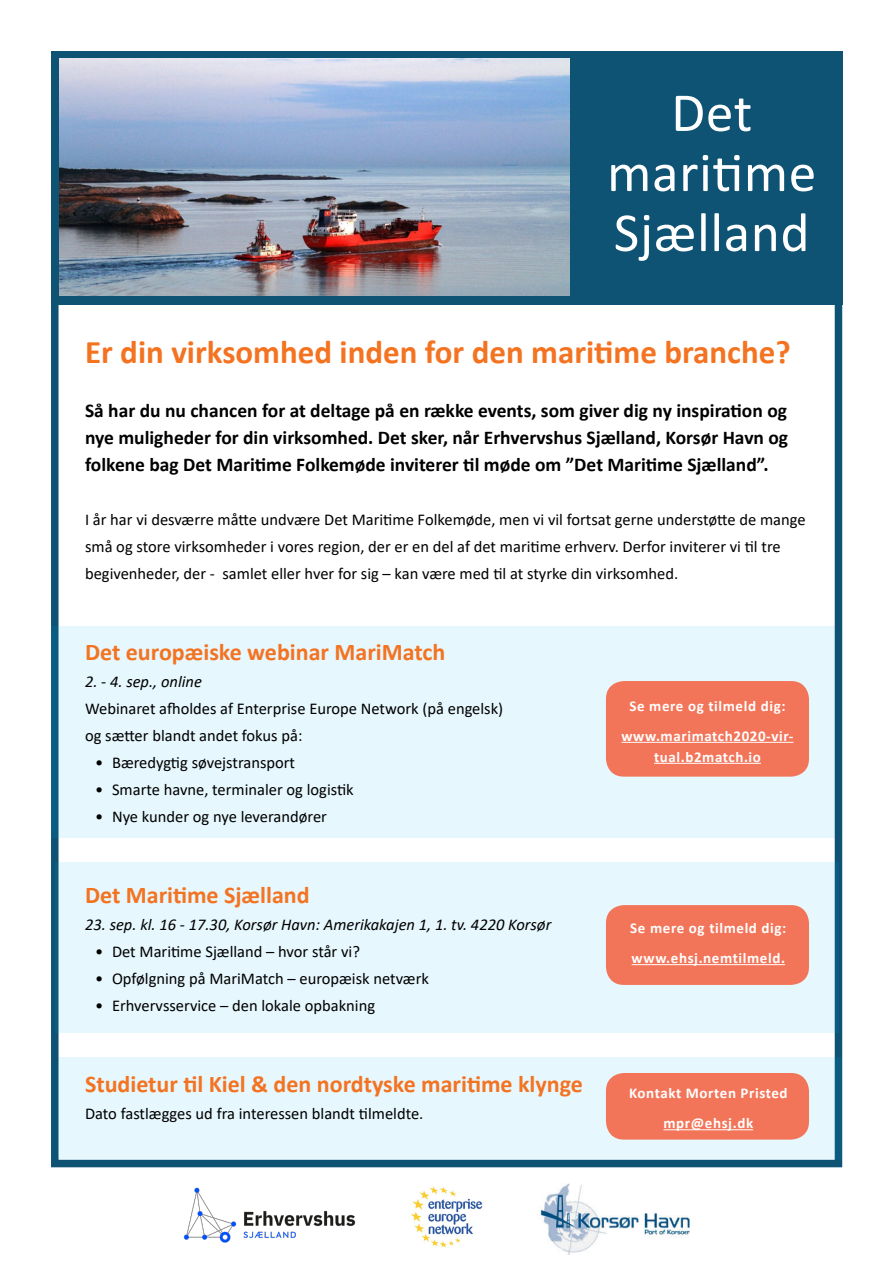
<style>
.page{position:relative;width:893px;height:1263px;background:#fff}
.page>*{position:absolute;margin:0;border:0;box-sizing:border-box;transform-origin:0 0}
.manchet_underrubrik{font:55.5px/60px "Calibri";letter-spacing:.01em;color:#fff;text-align:center}
.brødtekst{font:700 33px "Calibri";color:#f47321}
.brødtekst-2{font:700 24px "Calibri";color:#f47321}
.brødtekst-3{font:700 19.5px/27px "Calibri";color:#000;text-align:justify}
.brødtekst-4{font:16.5px/27px "Calibri";color:#000}
.brødtekst-5{font:italic 16.5px "Calibri";color:#000}
.t1{font:700 15px/21px "Calibri";letter-spacing:.04em;color:#fff;text-align:center}
</style>
<div class="page">
<img style="left:540px;top:1183px;width:150px;height:72px">
<div style="left:51px;top:296px;width:791px;height:871px;border:8px solid #0e5374"></div>
<div style="left:55px;top:863px;width:784px;height:170px;background:#e6f7fd"></div>
<div style="left:59px;top:1057px;width:783px;height:103px;background:#e6f7fd"></div>
<div style="left:51px;top:51px;width:791px;height:253px;background:#0e5374"></div>
<div style="left:51px;top:626px;width:784px;height:212px;background:#e6f7fd"></div>
<img style="left:183px;top:1187px;width:173px;height:56px">
<img style="left:60px;top:58px;width:510px;height:238px">
<div style="left:606px;top:681px;width:203px;height:96px;background:#f37559;border-radius:18px"></div>
<hr style="left:621px;top:742px;width:173px;height:1px;background:#fff">
<hr style="left:654px;top:763px;width:107px;height:1px;background:#fff">
<div style="left:606px;top:905px;width:203px;height:80px;background:#f37559;border-radius:18px"></div>
<hr style="left:632px;top:964px;width:153px;height:1px;background:#fff">
<div style="left:606px;top:1073px;width:203px;height:66px;background:#f37559;border-radius:18px"></div>
<hr style="left:663px;top:1129px;width:90px;height:1px;background:#fff">
<img style="left:411px;top:1186px;width:72px;height:62px">
<p class="manchet_underrubrik" style="left:607px;top:81px;width:211px">Det maritime<br>Sjælland</p>
<p class="brødtekst" style="left:85px;top:328px;width:707px">Er din virksomhed inden for den maritime branche?</p>
<p class="brødtekst-3" style="left:85px;top:397px;width:705px">Så har du nu chancen for at deltage på en række events, som giver dig ny inspiration og nye muligheder for din virksomhed. Det sker, når Erhvervshus Sjælland, Korsør Havn og folkene bag Det Maritime Folkemøde inviterer til møde om ”Det Maritime Sjælland”.</p>
<p class="brødtekst-4" style="left:85px;top:505px;width:722px">I år har vi desværre måtte undvære Det Maritime Folkemøde, men vi vil fortsat gerne understøtte de mange små og store virksomheder i vores region, der er en del af det maritime erhverv. Derfor inviterer vi til tre begivenheder, der - samlet eller hver for sig – kan være med til at styrke din virksomhed.</p>
<p class="brødtekst-2" style="left:85px;top:635px;width:362px">Det europæiske webinar MariMatch</p>
<p class="brødtekst-5" style="left:85px;top:670px;width:118px">2. - 4. sep., online</p>
<p class="brødtekst-4" style="left:85px;top:694px;width:420px">Webinaret afholdes af Enterprise Europe Network (på engelsk) og sætter blandt andet fokus på:</p>
<p class="brødtekst-4" style="left:95px;top:748px;width:202px">• Bæredygtig søvejstransport</p>
<p class="brødtekst-4" style="left:95px;top:775px;width:260px">• Smarte havne, terminaler og logistik</p>
<p class="brødtekst-4" style="left:95px;top:802px;width:233px">• Nye kunder og nye leverandører</p>
<p class="brødtekst-2" style="left:85px;top:878px;width:226px">Det Maritime Sjælland</p>
<p class="brødtekst-5" style="left:85px;top:913px;width:468px">23. sep. kl. 16 - 17.30, Korsør Havn: Amerikakajen 1, 1. tv. 4220 Korsør</p>
<p class="brødtekst-4" style="left:95px;top:937px;width:266px">• Det Maritime Sjælland – hvor står vi?</p>
<p class="brødtekst-4" style="left:95px;top:964px;width:335px">• Opfølgning på MariMatch – europæisk netværk</p>
<p class="brødtekst-4" style="left:95px;top:991px;width:282px">• Erhvervsservice – den lokale opbakning</p>
<p class="brødtekst-2" style="left:85px;top:1067px;width:499px">Studietur til Kiel &amp; den nordtyske maritime klynge</p>
<p class="brødtekst-4" style="left:85px;top:1099px;width:340px">Dato fastlægges ud fra interessen blandt tilmeldte.</p>
<p class="t1" style="left:629px;top:695px;width:158px">Se mere og tilmeld dig:</p>
<p class="t1" style="left:621px;top:725px;width:174px">www.marimatch2020-vir&shy;tual.b2match.io</p>
<p class="t1" style="left:630px;top:917px;width:158px">Se mere og tilmeld dig:</p>
<p class="t1" style="left:632px;top:947px;width:155px">www.ehsj.nemtilmeld.</p>
<p class="t1" style="left:629px;top:1082px;width:160px">Kontakt Morten Pristed</p>
<p class="t1" style="left:663px;top:1112px;width:91px">mpr@ehsj.dk</p>
</div>
